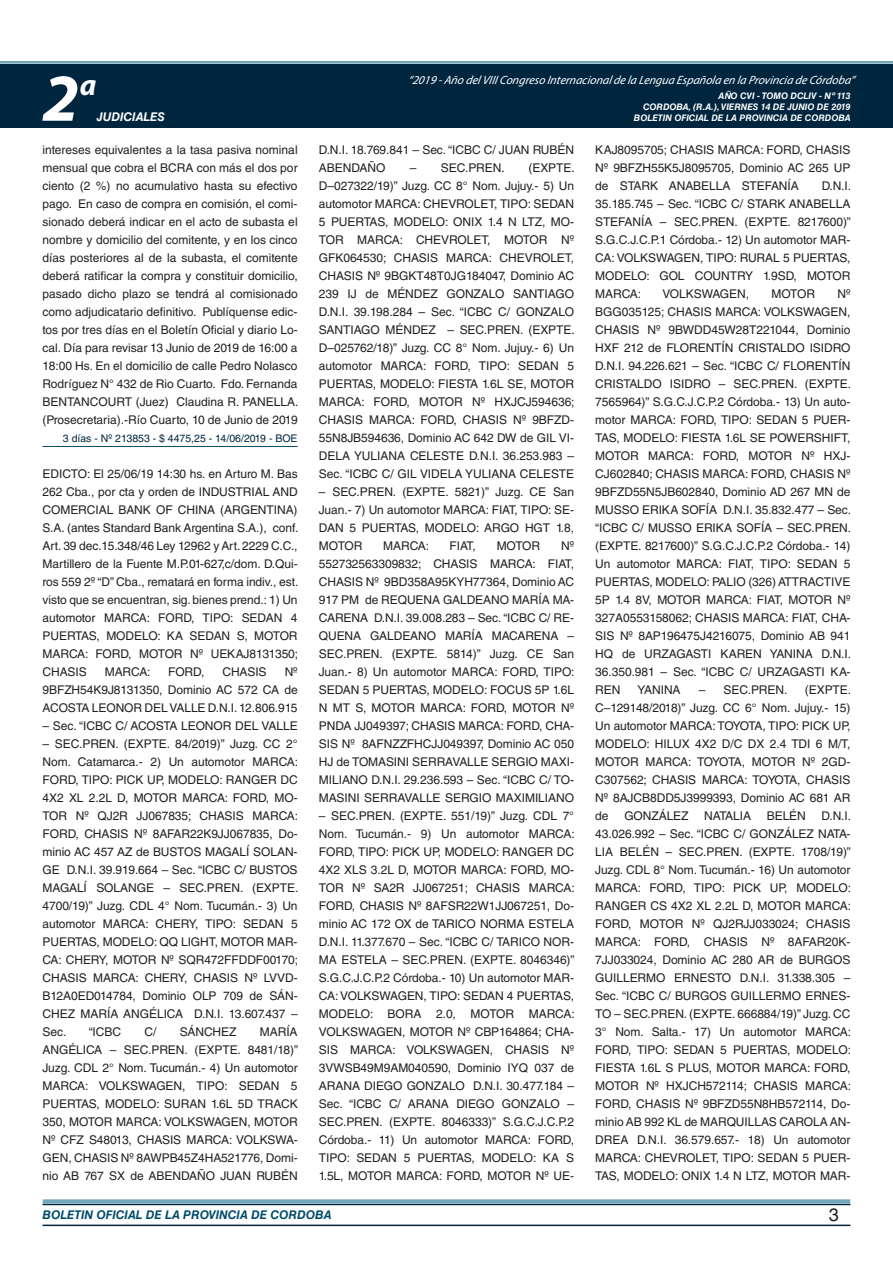
<style>
.page{position:relative;width:893px;height:1263px;background:#fff}
.page>*{position:absolute;margin:0;border:0;box-sizing:border-box;transform-origin:0 0}
.t1{font:italic 700 67.5px "Myriad Pro";color:#fff}
.t2{font:italic 700 30px "Myriad Pro";color:#fff}
.t3{font:18px "Helvetica LT Std";color:#231f20}
.t4{font:12px/18px "Helvetica LT Std";letter-spacing:-.005em;color:#231f20;text-align:justify}
.t5{font:italic 12px "Myriad Pro";color:#fff}
.t6{font:italic 700 12px "Helvetica LT Std";color:#004b6c}
.t7{font:italic 700 12px "Helvetica LT Std";color:#fff}
.t8{font:10.5px "Helvetica LT Std";color:#00263f}
.t9{font:italic 700 9px/10.8px "Helvetica LT Std";color:#fff;text-align:right}
</style>
<div class="page">
<div style="left:0;top:61px;width:893px;height:6px;background:#fff;opacity:.75"></div>
<div style="left:0;top:64px;width:893px;height:64px;background:#00263f"></div>
<hr style="left:43px;top:1224px;width:807px;height:2px;background:#00263f">
<div style="left:42px;top:1198px;width:809px;height:8px;background:#fff;opacity:.75"></div>
<hr style="left:43px;top:446px;width:255px;height:1px;background:#004b6c">
<h2 class="t2" style="left:80px;top:66px;width:18px">a</h2>
<p class="t5" style="left:408px;top:72px;width:448px">“2019 -Año delVIIICongreso Internacionalde la Lengua Esp añola en la Provincia de Córdoba”</p>
<h1 class="t1" style="left:43px;top:54px;width:38px">2</h1>
<p class="t9" style="left:643px;top:91px;width:209px">AÑO CVI - TOMO DCLIV - Nº 113<br>CORDOBA, (R.A.), VIERNES 14 DE JUNIO DE 2019</p>
<p class="t7" style="left:97px;top:110px;width:70px">JUDICIALES</p>
<p class="t9" style="left:634px;top:112px;width:218px">BOLETIN OFICIAL DE LA PROVINCIA DE CORDOBA</p>
<p class="t4" style="left:43px;top:141px;width:257px">intereses equivalentes a la tasa pasiva nominal mensual que cobra el BCRA con más el dos por ciento (2 %) no acumulativo hasta su efectivo pago. En caso de compra en comisión, el comi&shy;sionado deberá indicar en el acto de subasta el nombre y domicilio del comitente, y en los cinco días posteriores al de la subasta, el comitente deberá ratificar la compra y constituir domicilio, pasado dicho plazo se tendrá al comisionado como adjudicatario definitivo. Publíquense edic&shy;tos por tres días en el Boletín Oficial y diario Lo&shy;cal. Día para revisar 13 Junio de 2019 de 16:00 a 18:00 Hs. En el domicilio de calle Pedro Nolasco Rodríguez N° 432 de Rio Cuarto. Fdo. Fernanda BENTANCOURT (Juez) Claudina R. PANELLA. (Prosecretaria).-Río Cuarto, 10 de Junio de 2019</p>
<p class="t8" style="left:63px;top:432px;width:236px">3 días - Nº 213853 - $ 4475,25 - 14/06/2019 - BOE</p>
<p class="t4" style="left:43px;top:465px;width:257px">EDICTO: El 25/06/19 14:30 hs. en Arturo M. Bas 262 Cba., por cta y orden de INDUSTRIAL AND COMERCIAL BANK OF CHINA (ARGENTINA)<br>S.A. (antes Standard Bank Argentina S.A.), conf.<br>Art. 39 dec.15.348/46 Ley 12962 y Art. 2229 C.C., Martillero de la Fuente M.P.01-627,c/dom. D.Qui&shy;ros 559 2º “D” Cba., rematará en forma indiv., est. visto que se encuentran, sig. bienes prend.: 1) Un automotor MARCA: FORD, TIPO: SEDAN 4<br>PUERTAS, MODELO: KA SEDAN S, MOTOR MARCA: FORD, MOTOR Nº UEKAJ8131350; CHASIS</p>
<p class="t4" style="left:43px;top:663px;width:257px;text-indent:242px">Nº 9BFZH54K9J8131350, Dominio AC 572 CA de ACOSTA LEONOR DEL VALLE D.N.I. 12.806.915</p>
<p class="t4" style="left:43px;top:717px;width:257px">– Sec. “ICBC C/ ACOSTA LEONOR DEL VALLE</p>
<p class="t4" style="left:43px;top:735px;width:257px">– SEC.PREN. (EXPTE. 84/2019)” Juzg. CC 2° Nom. Catamarca.- 2) Un automotor MARCA:<br>FORD, TIPO: PICK UP, MODELO: RANGER DC 4X2 XL 2.2L D, MOTOR MARCA: FORD, MO-TOR Nº QJ2R JJ067835; CHASIS MARCA:<br>FORD, CHASIS Nº 8AFAR22K9JJ067835, Do&shy;minio AC 457 AZ de BUSTOS MAGALÍ SOLAN-GE D.N.I. 39.919.664 – Sec. “ICBC C/ BUSTOS MAGALÍ SOLANGE – SEC.PREN. (EXPTE.<br>4700/19)” Juzg. CDL 4° Nom. Tucumán.- 3) Un automotor MARCA: CHERY, TIPO: SEDAN 5<br>PUERTAS, MODELO: QQ LIGHT, MOTOR MAR-CA: CHERY, MOTOR Nº SQR472FFDDF00170; CHASIS MARCA: CHERY, CHASIS Nº LVVD-B12A0ED014784, Dominio OLP 709 de SÁN-CHEZ MARÍA ANGÉLICA D.N.I. 13.607.437 – Sec.</p>
<p class="t4" style="left:105px;top:663px;width:47px">MARCA:</p>
<p class="t4" style="left:168px;top:663px;width:38px">FORD,</p>
<p class="t4" style="left:222px;top:663px;width:46px">CHASIS</p>
<p class="t4" style="left:43px;top:1023px;width:257px;text-indent:217px">MARÍA ANGÉLICA – SEC.PREN. (EXPTE. 8481/18)” Juzg. CDL 2° Nom. Tucumán.- 4) Un automotor MARCA: VOLKSWAGEN, TIPO: SEDAN 5<br>PUERTAS, MODELO: SURAN 1.6L 5D TRACK 350, MOTOR MARCA: VOLKSWAGEN, MOTOR Nº CFZ S48013, CHASIS MARCA: VOLKSWA-GEN, CHASIS Nº 8AWPB45Z4HA521776, Domi&shy;nio AB 767 SX de ABENDAÑO JUAN RUBÉN</p>
<p class="t4" style="left:89px;top:1023px;width:34px">“ICBC</p>
<p class="t4" style="left:144px;top:1023px;width:13px">C/</p>
<p class="t4" style="left:180px;top:1023px;width:58px">SÁNCHEZ</p>
<p class="t4" style="left:319px;top:141px;width:257px">D.N.I. 18.769.841 – Sec. “ICBC C/ JUAN RUBÉN<br>ABENDAÑO</p>
<p class="t4" style="left:410px;top:159px;width:96px">– SEC.PREN.</p>
<p class="t4" style="left:319px;top:159px;width:257px;text-indent:210px">(EXPTE.<br>D–027322/19)” Juzg. CC 8° Nom. Jujuy.- 5) Un automotor MARCA: CHEVROLET, TIPO: SEDAN 5 PUERTAS, MODELO: ONIX 1.4 N LTZ, MO-TOR MARCA: CHEVROLET, MOTOR Nº GFK064530; CHASIS MARCA: CHEVROLET, CHASIS Nº 9BGKT48T0JG184047, Dominio AC 239 IJ de MÉNDEZ GONZALO SANTIAGO D.N.I. 39.198.284 – Sec. “ICBC C/ GONZALO SANTIAGO MÉNDEZ – SEC.PREN. (EXPTE.<br>D–025762/18)” Juzg. CC 8° Nom. Jujuy.- 6) Un automotor MARCA: FORD, TIPO: SEDAN 5<br>PUERTAS, MODELO: FIESTA 1.6L SE, MOTOR MARCA: FORD, MOTOR Nº HXJCJ594636; CHASIS MARCA: FORD, CHASIS Nº 9BFZD-55N8JB594636, Dominio AC 642 DW de GIL VI-DELA YULIANA CELESTE D.N.I. 36.253.983 – Sec. “ICBC C/ GIL VIDELA YULIANA CELESTE</p>
<p class="t4" style="left:319px;top:483px;width:257px">– SEC.PREN. (EXPTE. 5821)” Juzg. CE San Juan.- 7) Un automotor MARCA: FIAT, TIPO: SE-DAN 5 PUERTAS, MODELO: ARGO HGT 1.8, MOTOR</p>
<p class="t4" style="left:319px;top:537px;width:257px;text-indent:242px">Nº 552732563309832; CHASIS MARCA: FIAT, CHASIS Nº 9BD358A95KYH77364, Dominio AC 917 PM de REQUENA GALDEANO MARÍA MA-CARENA D.N.I. 39.008.283 – Sec. “ICBC C/ RE-QUENA GALDEANO MARÍA MACARENA – SEC.PREN. (EXPTE. 5814)” Juzg. CE San Juan.- 8) Un automotor MARCA: FORD, TIPO:<br>SEDAN 5 PUERTAS, MODELO: FOCUS 5P 1.6L N MT S, MOTOR MARCA: FORD, MOTOR Nº PNDA JJ049397; CHASIS MARCA: FORD, CHA-SIS Nº 8AFNZZFHCJJ049397, Dominio AC 050<br>HJ de TOMASINI SERRAVALLE SERGIO MAXI-MILIANO D.N.I. 29.236.593 – Sec. “ICBC C/ TO-MASINI SERRAVALLE SERGIO MAXIMILIANO</p>
<p class="t4" style="left:319px;top:807px;width:257px">– SEC.PREN. (EXPTE. 551/19)” Juzg. CDL 7° Nom. Tucumán.- 9) Un automotor MARCA:<br>FORD, TIPO: PICK UP, MODELO: RANGER DC 4X2 XLS 3.2L D, MOTOR MARCA: FORD, MO-TOR Nº SA2R JJ067251; CHASIS MARCA:<br>FORD, CHASIS Nº 8AFSR22W1JJ067251, Do&shy;minio AC 172 OX de TARICO NORMA ESTELA D.N.I. 11.377.670 – Sec. “ICBC C/ TARICO NOR-MA ESTELA – SEC.PREN. (EXPTE. 8046346)” S.G.C.J.C.P.2 Córdoba.- 10) Un automotor MAR-CA: VOLKSWAGEN, TIPO: SEDAN 4 PUERTAS, MODELO: BORA 2.0, MOTOR MARCA:<br>VOLKSWAGEN, MOTOR Nº CBP164864; CHA-SIS MARCA: VOLKSWAGEN, CHASIS Nº 3VWSB49M9AM040590, Dominio IYQ 037 de ARANA DIEGO GONZALO D.N.I. 30.477.184 – Sec. “ICBC C/ ARANA DIEGO GONZALO – SEC.PREN. (EXPTE. 8046333)” S.G.C.J.C.P.2<br>Córdoba.- 11) Un automotor MARCA: FORD, TIPO: SEDAN 5 PUERTAS, MODELO: KA S 1.5L, MOTOR MARCA: FORD, MOTOR Nº UE-</p>
<p class="t4" style="left:383px;top:537px;width:47px">MARCA:</p>
<p class="t4" style="left:450px;top:537px;width:28px">FIAT,</p>
<p class="t4" style="left:497px;top:537px;width:45px">MOTOR</p>
<p class="t4" style="left:595px;top:141px;width:257px">KAJ8095705; CHASIS MARCA: FORD, CHASIS Nº 9BFZH55K5J8095705, Dominio AC 265 UP de STARK ANABELLA STEFANÍA</p>
<p class="t4" style="left:595px;top:177px;width:257px;text-indent:226px">D.N.I.<br>35.185.745 – Sec. “ICBC C/ STARK ANABELLA STEFANÍA – SEC.PREN. (EXPTE. 8217600)” S.G.C.J.C.P.1 Córdoba.- 12) Un automotor MAR-CA: VOLKSWAGEN, TIPO: RURAL 5 PUERTAS, MODELO: GOL COUNTRY 1.9SD, MOTOR MARCA:</p>
<p class="t4" style="left:595px;top:285px;width:257px;text-indent:242px">Nº BGG035125; CHASIS MARCA: VOLKSWAGEN, CHASIS Nº 9BWDD45W28T221044, Dominio HXF 212 de FLORENTÍN CRISTALDO ISIDRO D.N.I. 94.226.621 – Sec. “ICBC C/ FLORENTÍN CRISTALDO ISIDRO – SEC.PREN. (EXPTE.<br>7565964)” S.G.C.J.C.P.2 Córdoba.- 13) Un auto&shy;motor MARCA: FORD, TIPO: SEDAN 5 PUER-TAS, MODELO: FIESTA 1.6L SE POWERSHIFT, MOTOR MARCA: FORD, MOTOR Nº HXJ-CJ602840; CHASIS MARCA: FORD, CHASIS Nº 9BFZD55N5JB602840, Dominio AD 267 MN de MUSSO ERIKA SOFÍA D.N.I. 35.832.477 – Sec. “ICBC C/ MUSSO ERIKA SOFÍA – SEC.PREN. (EXPTE. 8217600)” S.G.C.J.C.P.2 Córdoba.- 14)<br>Un automotor MARCA: FIAT, TIPO: SEDAN 5<br>PUERTAS, MODELO: PALIO (326) ATTRACTIVE 5P 1.4 8V, MOTOR MARCA: FIAT, MOTOR Nº 327A0553158062; CHASIS MARCA: FIAT, CHA-SIS Nº 8AP196475J4216075, Dominio AB 941<br>HQ de URZAGASTI KAREN YANINA D.N.I.<br>36.350.981 – Sec. “ICBC C/ URZAGASTI KA-REN</p>
<p class="t4" style="left:662px;top:285px;width:88px">VOLKSWAGEN,</p>
<p class="t4" style="left:771px;top:285px;width:45px">MOTOR</p>
<p class="t4" style="left:638px;top:681px;width:45px">YANINA</p>
<p class="t4" style="left:699px;top:681px;width:90px">– SEC.PREN.</p>
<p class="t4" style="left:595px;top:681px;width:257px;text-indent:210px">(EXPTE.<br>C–129148/2018)” Juzg. CC 6° Nom. Jujuy.- 15)<br>Un automotor MARCA: TOYOTA, TIPO: PICK UP, MODELO: HILUX 4X2 D/C DX 2.4 TDI 6 M/T, MOTOR MARCA: TOYOTA, MOTOR Nº 2GD-C307562; CHASIS MARCA: TOYOTA, CHASIS Nº 8AJCB8DD5J3999393, Dominio AC 681 AR de</p>
<p class="t4" style="left:624px;top:807px;width:66px">GONZÁLEZ</p>
<p class="t4" style="left:704px;top:807px;width:48px">NATALIA</p>
<p class="t4" style="left:767px;top:807px;width:41px">BELÉN</p>
<p class="t4" style="left:595px;top:807px;width:257px;text-indent:226px">D.N.I.<br>43.026.992 – Sec. “ICBC C/ GONZÁLEZ NATA-LIA BELÉN – SEC.PREN. (EXPTE. 1708/19)” Juzg. CDL 8° Nom. Tucumán.- 16) Un automotor MARCA: FORD, TIPO: PICK UP, MODELO:<br>RANGER CS 4X2 XL 2.2L D, MOTOR MARCA:<br>FORD, MOTOR Nº QJ2RJJ033024; CHASIS MARCA: FORD, CHASIS Nº 8AFAR20K-7JJ033024, Dominio AC 280 AR de BURGOS GUILLERMO ERNESTO D.N.I. 31.338.305 – Sec. “ICBC C/ BURGOS GUILLERMO ERNES-TO – SEC.PREN. (EXPTE. 666884/19)” Juzg. CC 3° Nom. Salta.- 17) Un automotor MARCA:<br>FORD, TIPO: SEDAN 5 PUERTAS, MODELO:<br>FIESTA 1.6L S PLUS, MOTOR MARCA: FORD, MOTOR Nº HXJCH572114; CHASIS MARCA:<br>FORD, CHASIS Nº 9BFZD55N8HB572114, Do&shy;minio AB 992 KL de MARQUILLAS CAROLA AN-DREA D.N.I. 36.579.657.- 18) Un automotor MARCA: CHEVROLET, TIPO: SEDAN 5 PUER-TAS, MODELO: ONIX 1.4 N LTZ, MOTOR MAR-</p>
<p class="t6" style="left:43px;top:1208px;width:290px">BOLETIN OFICIAL DE LA PROVINCIA DE CORDOBA</p>
<h3 class="t3" style="left:829px;top:1204px;width:12px">3</h3>
</div>
